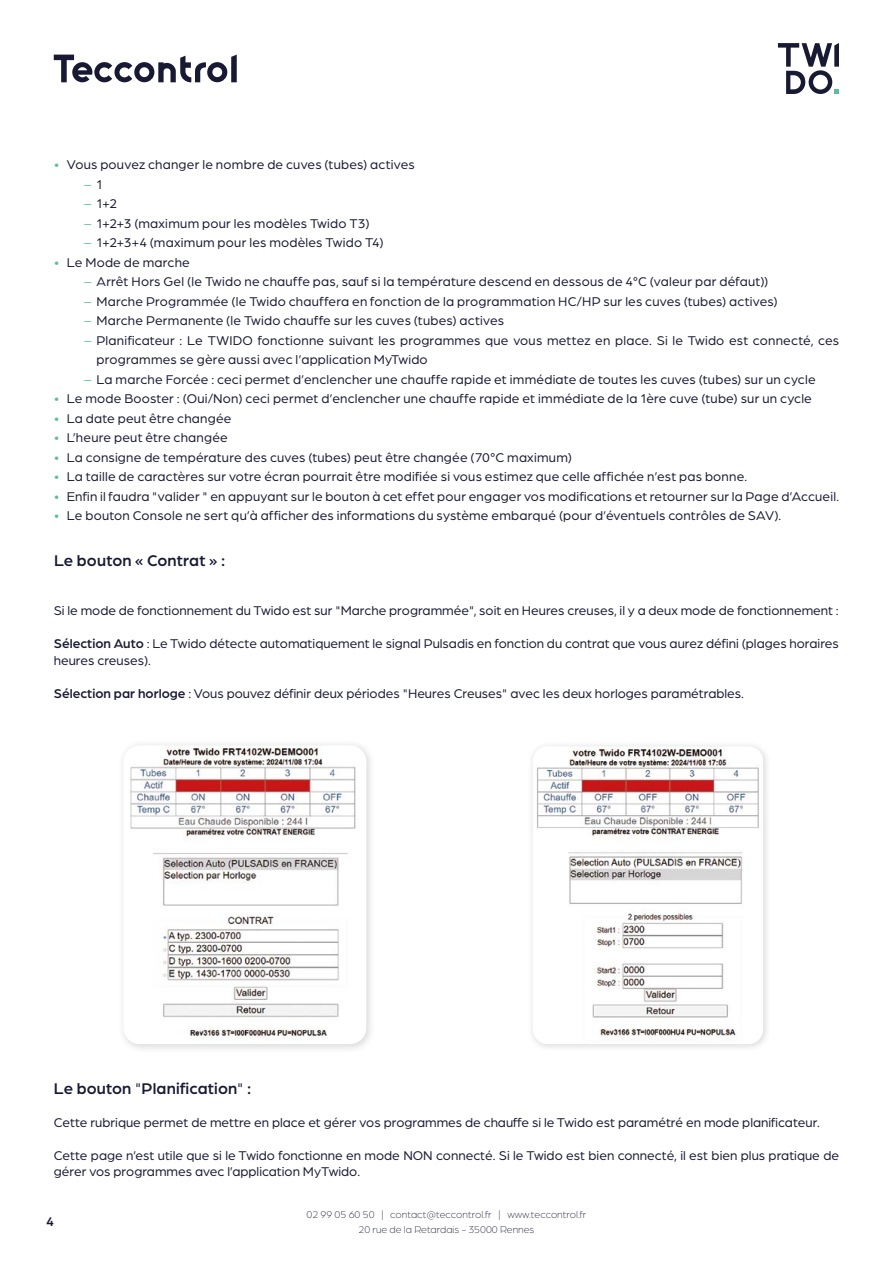
<style>
.page{position:relative;width:893px;height:1263px;background:#fff}
.page>*{position:absolute;margin:0;border:0;box-sizing:border-box;transform-origin:0 0}
.t1{font:500 16.5px "Arboria";letter-spacing:.01em;color:#181a33}
.t2{font:13.5px/19.5px "Arboria";letter-spacing:.01em;color:#181a33}
.t3{font:13.5px "Myriad Pro";color:#60bb9d}
.t4{font:500 13.5px "Arboria";color:#181a33}
.t5{font:300 10.5px/15px "Arboria";color:#181a33;text-align:center}
.s1{color:#60bb9d}
.s2{font-family:"Arboria";color:#181a33}
.s3{font-family:"Myriad Pro";color:#60bb9d}
.s4{font-weight:500}
.s5{font-weight:400}
</style>
<div class="page">
<svg style="left:778px;top:43px;width:61px;height:51px"></svg>
<svg style="left:54px;top:55px;width:183px;height:27px"></svg>
<div style="left:528px;top:741px;width:243px;height:311px;background:#333232;opacity:.2"></div>
<img style="left:533px;top:746px;width:230px;height:298px">
<div style="left:118px;top:739px;width:258px;height:315px;background:#333232;opacity:.2"></div>
<img style="left:123px;top:745px;width:243px;height:299px">
<p class="t2" style="left:54px;top:155px;width:362px"><span class="s1">•</span> Vous pouvez changer le nombre de cuves (tubes) actives</p>
<p class="t3" style="left:84px;top:176px;width:20px">− <span class="s2">1</span></p>
<p class="t2" style="left:84px;top:194px;width:301px"><span class="s3">−</span> 1+2<br><span class="s3">−</span> 1+2+3 (maximum pour les modèles Twido T3)<br><span class="s3">−</span> 1+2+3+4 (maximum pour les modèles Twido T4)</p>
<p class="t2" style="left:54px;top:252px;width:137px"><span class="s1">•</span> Le Mode de marche</p>
<p class="t2" style="left:84px;top:272px;width:686px"><span class="s3">−</span> Arrêt Hors Gel (le Twido ne chauffe pas, sauf si la température descend en dessous de 4°C (valeur par défaut))</p>
<p class="t2" style="left:84px;top:291px;width:695px"><span class="s3">−</span> Marche Programmée (le Twido chauffera en fonction de la programmation HC/HP sur les cuves (tubes) actives)</p>
<p class="t2" style="left:84px;top:311px;width:422px"><span class="s3">−</span> Marche Permanente (le Twido chauffe sur les cuves (tubes) actives</p>
<p class="t2" style="left:84px;top:330px;width:757px"><span class="s3">−</span> Planificateur : Le TWIDO fonctionne suivant les programmes que vous mettez en place. Si le Twido est connecté, ces</p>
<p class="t2" style="left:97px;top:350px;width:333px">programmes se gère aussi avec l’application MyTwido</p>
<p class="t2" style="left:84px;top:369px;width:733px"><span class="s3">−</span> La marche Forcée : ceci permet d’enclencher une chauffe rapide et immédiate de toutes les cuves (tubes) sur un cycle</p>
<p class="t2" style="left:54px;top:389px;width:759px"><span class="s1">•</span> Le mode Booster : (Oui/Non) ceci permet d’enclencher une chauffe rapide et immédiate de la 1ère cuve (tube) sur un cycle</p>
<p class="t2" style="left:54px;top:408px;width:179px"><span class="s1">•</span> La date peut être changée</p>
<p class="t2" style="left:54px;top:427px;width:175px"><span class="s1">•</span> L’heure peut être changée</p>
<p class="t2" style="left:54px;top:447px;width:519px"><span class="s1">•</span> La consigne de température des cuves (tubes) peut être changée (70°C maximum)</p>
<p class="t2" style="left:54px;top:466px;width:695px"><span class="s1">•</span> La taille de caractères sur votre écran pourrait être modifiée si vous estimez que celle affichée n’est pas bonne.</p>
<p class="t2" style="left:54px;top:486px;width:787px"><span class="s1">•</span> Enfin il faudra "valider " en appuyant sur le bouton à cet effet pour engager vos modifications et retourner sur la Page d’Accueil.</p>
<p class="t2" style="left:54px;top:505px;width:729px"><span class="s1">•</span> Le bouton Console ne sert qu’à afficher des informations du système embarqué (pour d’éventuels contrôles de SAV).</p>
<p class="t1" style="left:54px;top:549px;width:173px">Le bouton « Contrat » :</p>
<p class="t2" style="left:54px;top:600px;width:787px">Si le mode de fonctionnement du Twido est sur "Marche programmée", soit en Heures creuses, il y a deux mode de fonctionnement :</p>
<p class="t2" style="left:54px;top:635px;width:787px;line-height:16.5px"><span class="s4">Sélection Auto</span> : Le Twido détecte automatiquement le signal Pulsadis en fonction du contrat que vous aurez défini (plages horaires heures creuses).</p>
<p class="t2" style="left:54px;top:683px;width:692px"><span class="s4">Sélection par horloge</span> : Vous pouvez définir deux périodes "Heures Creuses" avec les deux horloges paramétrables.</p>
<p class="t1" style="left:54px;top:1077px;width:199px">Le bouton <span class="s5">"</span>Planification<span class="s5">"</span> :</p>
<p class="t2" style="left:54px;top:1112px;width:768px">Cette rubrique permet de mettre en place et gérer vos programmes de chauffe si le Twido est paramétré en mode planificateur.</p>
<p class="t2" style="left:54px;top:1146px;width:787px;line-height:16.5px">Cette page n’est utile que si le Twido fonctionne en mode NON connecté. Si le Twido est bien connecté, il est bien plus pratique de gérer vos programmes avec l’application MyTwido.</p>
<p class="t4" style="left:46px;top:1213px;width:9px">4</p>
<p class="t5" style="left:307px;top:1206px;width:281px">02 99 05 60 50 | contact@teccontrol.fr | www.teccontrol.fr<br>20 rue de la Retardais - 35000 Rennes</p>
</div>
